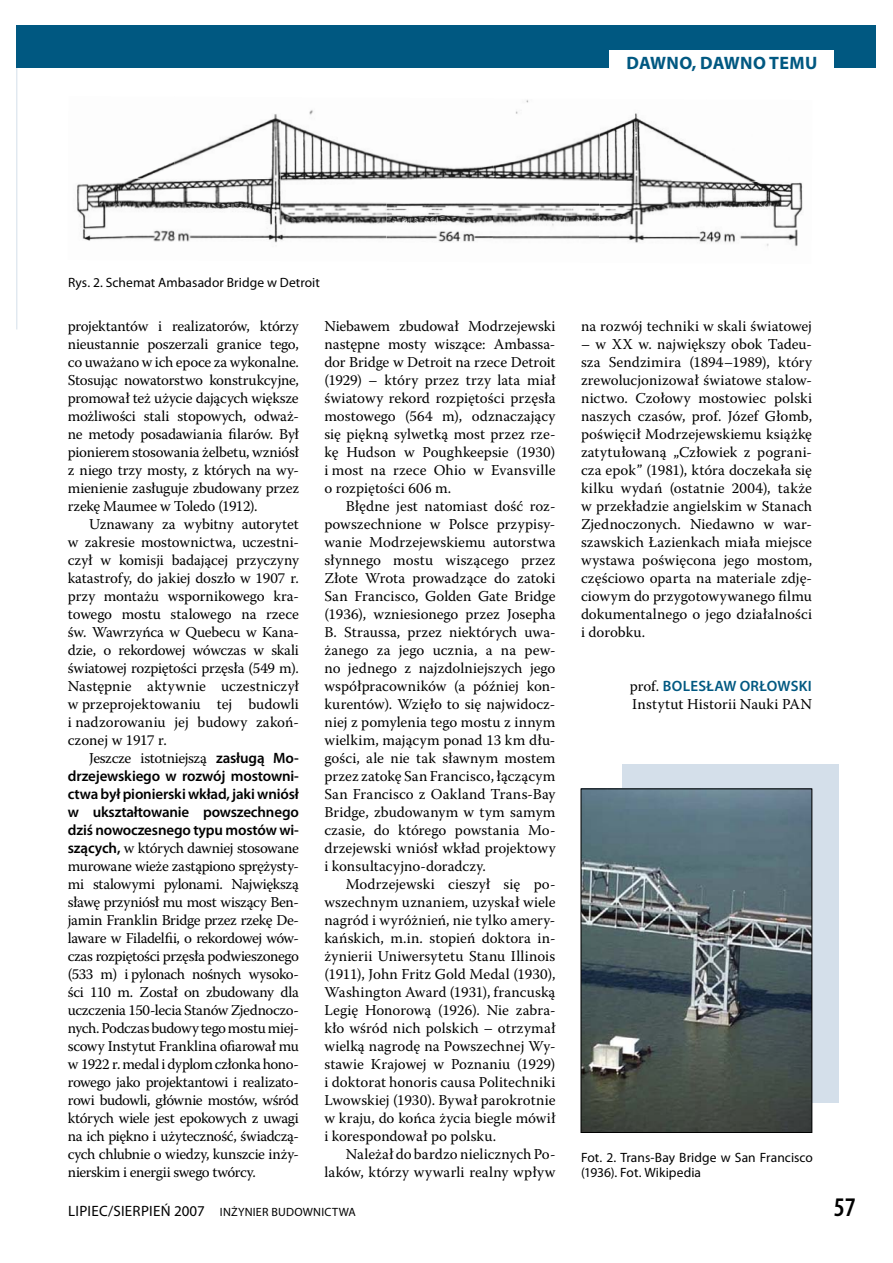
<style>
.page{position:relative;width:893px;height:1263px;background:#fff}
.page>*{position:absolute;margin:0;border:0;box-sizing:border-box;transform-origin:0 0}
.t1{font:600 condensed 27px "Myriad Pro";color:#000}
.t2{font:700 18px "Myriad Pro";letter-spacing:.02em;color:#005881}
.t3{font:15px/18px "Warnock Pro";color:#000;text-align:justify}
.t4{font:600 15px/18px "Myriad Pro";letter-spacing:-.01em;color:#000;text-align:justify}
.t5{font:15px "Myriad Pro";letter-spacing:.02em;color:#000}
.t6{font:15px "Warnock Pro";letter-spacing:-.025em;color:#000}
.t7{font:15px "Warnock Pro";letter-spacing:.02em;color:#000}
.t8{font:600 15px "Myriad Pro";letter-spacing:.02em;color:#005881}
.t9{font:13.5px/15.8px "Myriad Pro";letter-spacing:.005em;color:#000}
.s1{font-family:"Myriad Pro";font-weight:600}
.s2{font-size:12px}
.s3{font-family:"Warnock Pro";font-weight:400;color:#000}
</style>
<div class="page">
<div style="left:622px;top:765px;width:217px;height:338px;background:#d4dfea"></div>
<div style="left:17px;top:25px;width:859px;height:43px;background:#005881"></div>
<div style="left:610px;top:50px;width:224px;height:19px;background:#fff"></div>
<img style="left:137px;top:110px;width:250px;height:68px">
<img style="left:387px;top:99px;width:368px;height:81px">
<img style="left:77px;top:178px;width:310px;height:65px">
<img style="left:386px;top:180px;width:417px;height:67px">
<img style="left:583px;top:791px;width:227px;height:340px">
<div style="left:581px;top:789px;width:231px;height:344px;border:1px solid #000"></div>
<p class="t2" style="left:626px;top:53px;width:192px">DAWNO, DAWNO TEMU</p>
<p class="t9" style="left:68px;top:276px;width:253px">Rys. 2. Schemat Ambasador Bridge w Detroit</p>
<p class="t3" style="left:68px;top:319px;width:233px">projektantów i realizatorów, którzy nieustannie poszerzali granice tego, co uważano w ich epoce za wykonalne.<br>Stosując nowatorstwo konstrukcyjne, promował też użycie dających większe możliwości stali stopowych, odważ&shy;ne metody posadawiania filarów. Był pionierem stosowania żelbetu, wzniósł z niego trzy mosty, z których na wy&shy;mienienie zasługuje zbudowany przez rzekę Maumee w Toledo (1912).</p>
<p class="t3" style="left:68px;top:517px;width:233px;text-indent:21px">Uznawany za wybitny autorytet w zakresie mostownictwa, uczestni&shy;czył w komisji badającej przyczyny katastrofy, do jakiej doszło w 1907 r. przy montażu wspornikowego kra&shy;towego mostu stalowego na rzece św. Wawrzyńca w Quebecu w Kana&shy;dzie, o rekordowej wówczas w skali światowej rozpiętości przęsła (549 m).<br>Następnie aktywnie uczestniczył w przeprojektowaniu tej budowli i nadzorowaniu jej budowy zakoń&shy;czonej w 1917 r.</p>
<p class="t6" style="left:89px;top:753px;width:211px">Jeszcze istotniejszą <span class="s1">zasługą Mo-</span></p>
<p class="t4" style="left:68px;top:768px;width:233px">drzejewskiego w rozwój mostowni&shy;ctwa był pionierski wkład, jaki wniósł w ukształtowanie powszechnego dziś nowoczesnego typu mostów wi-</p>
<p class="t3" style="left:68px;top:841px;width:233px"><span class="s1">szących,</span> w których dawniej stosowane murowane wieże zastąpiono sprężysty&shy;mi stalowymi pylonami. Największą sławę przyniósł mu most wiszący Ben&shy;jamin Franklin Bridge przez rzekę De&shy;laware w Filadelfii, o rekordowej wów&shy;czas rozpiętości przęsła podwieszonego (533 m) i pylonach nośnych wysoko&shy;ści 110 m. Został on zbudowany dla uczczenia 150-lecia Stanów Zjednoczo&shy;nych. Podczas budowy tego mostu miej&shy;scowy Instytut Franklina ofiarował mu w 1922 r. medal i dyplom członka hono&shy;rowego jako projektantowi i realizato&shy;rowi budowli, głównie mostów, wśród których wiele jest epokowych z uwagi na ich piękno i użyteczność, świadczą&shy;cych chlubnie o wiedzy, kunszcie inży&shy;nierskim i energii swego twórcy.</p>
<p class="t3" style="left:324px;top:319px;width:233px">Niebawem zbudował Modrzejewski następne mosty wiszące: Ambassa&shy;dor Bridge w Detroit na rzece Detroit (1929) – który przez trzy lata miał światowy rekord rozpiętości przęsła mostowego (564 m), odznaczający się piękną sylwetką most przez rze&shy;kę Hudson w Poughkeepsie (1930) i most na rzece Ohio w Evansville o rozpiętości 606 m.</p>
<p class="t3" style="left:324px;top:499px;width:233px;text-indent:21px">Błędne jest natomiast dość roz&shy;powszechnione w Polsce przypisy&shy;wanie Modrzejewskiemu autorstwa słynnego mostu wiszącego przez Złote Wrota prowadzące do zatoki San Francisco, Golden Gate Bridge (1936), wzniesionego przez Josepha B. Straussa, przez niektórych uwa&shy;żanego za jego ucznia, a na pew&shy;no jednego z najzdolniejszych jego współpracowników (a później kon&shy;kurentów). Wzięło to się najwidocz&shy;niej z pomylenia tego mostu z innym wielkim, mającym ponad 13 km dłu&shy;gości, ale nie tak sławnym mostem przez zatokę San Francisco, łączącym San Francisco z Oakland Trans-Bay Bridge, zbudowanym w tym samym czasie, do którego powstania Mo&shy;drzejewski wniósł wkład projektowy i konsultacyjno-doradczy.</p>
<p class="t3" style="left:324px;top:877px;width:233px;text-indent:21px">Modrzejewski cieszył się po&shy;wszechnym uznaniem, uzyskał wiele nagród i wyróżnień, nie tylko amery&shy;kańskich, m.in. stopień doktora in&shy;żynierii Uniwersytetu Stanu Illinois (1911), John Fritz Gold Medal (1930), Washington Award (1931), francuską Legię Honorową (1926). Nie zabra&shy;kło wśród nich polskich – otrzymał wielką nagrodę na Powszechnej Wy&shy;stawie Krajowej w Poznaniu (1929) i doktorat honoris causa Politechniki Lwowskiej (1930). Bywał parokrotnie w kraju, do końca życia biegle mówił i korespondował po polsku.</p>
<p class="t3" style="left:324px;top:1147px;width:233px;text-align:right">Należał do bardzo nielicznych Po&shy;laków, którzy wywarli realny wpływ</p>
<p class="t5" style="left:68px;top:1205px;width:289px">LIPIEC/SIERPIEŃ 2007 <span class="s2">INŻYNIER BUDOWNICTWA</span></p>
<p class="t3" style="left:581px;top:319px;width:233px">na rozwój techniki w skali światowej</p>
<p class="t3" style="left:581px;top:337px;width:233px">– w XX w. największy obok Tadeu&shy;sza Sendzimira (1894–1989), który zrewolucjonizował światowe stalow&shy;nictwo. Czołowy mostowiec polski naszych czasów, prof. Józef Głomb, poświęcił Modrzejewskiemu książkę zatytułowaną „Człowiek z pograni&shy;cza epok” (1981), która doczekała się kilku wydań (ostatnie 2004), także w przekładzie angielskim w Stanach Zjednoczonych. Niedawno w war&shy;szawskich Łazienkach miała miejsce wystawa poświęcona jego mostom, częściowo oparta na materiale zdję&shy;ciowym do przygotowywanego filmu dokumentalnego o jego działalności i dorobku.</p>
<p class="t8" style="left:630px;top:681px;width:184px"><span class="s3">prof.</span> BOLESŁAW ORŁOWSKI</p>
<p class="t7" style="left:632px;top:699px;width:181px">Instytut Historii Nauki PAN</p>
<p class="t9" style="left:581px;top:1150px;width:233px">Fot. 2. Trans-Bay Bridge w San Francisco (1936). Fot. Wikipedia</p>
<h1 class="t1" style="left:834px;top:1197px;width:24px">57</h1>
</div>
